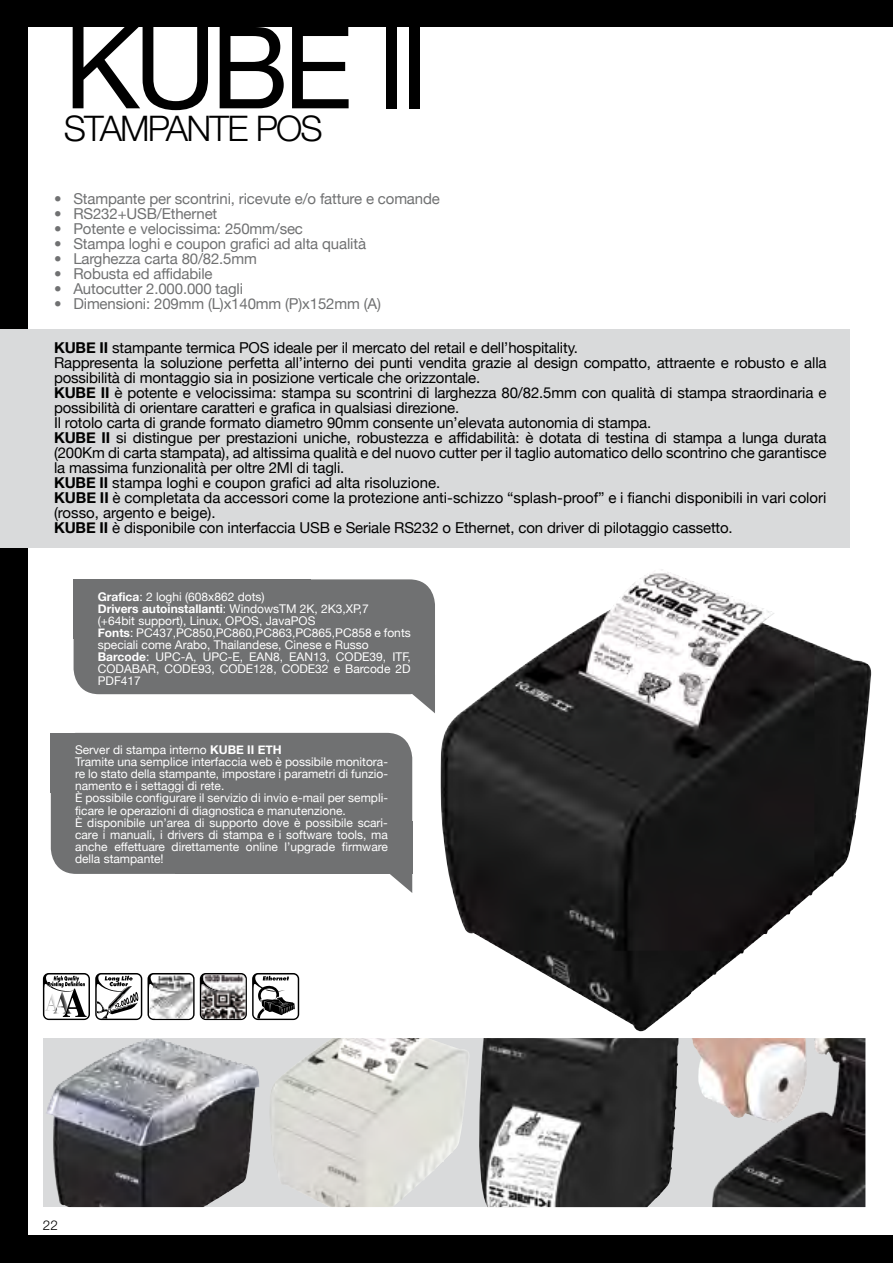
<style>
.page{position:relative;width:893px;height:1263px;background:#000}
.page>*{position:absolute;margin:0;border:0;box-sizing:border-box;transform-origin:0 0}
.t1{font:114px "Helvetica Neue";letter-spacing:-.05em;color:#000}
.t2{font:300 35.4px "Helvetica Neue LT Std";color:#000}
.t3{font:15px/15px "Helvetica Neue";letter-spacing:-.01em;color:#000}
.t4{font:15px "Helvetica Neue";letter-spacing:-.01em;color:#707172}
.t5{font:300 13.5px "Helvetica Neue LT Std";color:#000}
.t6{font:12px/12px "Helvetica Neue";color:#fff}
.s1{font-weight:700}
</style>
<div class="page">
<div style="left:28px;top:27px;width:865px;height:1208px;background:#fff"></div>
<div style="left:43px;top:1038px;width:822px;height:169px;background:#d9dadb"></div>
<div style="left:0;top:330px;width:849px;height:218px;background:#d9dadb"></div>
<div style="left:74px;top:579px;width:361px;height:115px;background:#707172;border-radius:26px"></div>
<div style="left:74px;top:579px;width:237px;height:60px;background:#707172"></div>
<svg style="left:410px;top:675px;width:25px;height:38px"></svg>
<img style="left:270px;top:1038px;width:197px;height:169px">
<div style="left:43px;top:973px;width:47px;height:47px;background:#000;border-radius:6px"></div>
<svg style="left:44px;top:974px;width:45px;height:45px;background:#b7b7b7"></svg>
<svg style="left:148px;top:973px;width:47px;height:47px"></svg>
<svg style="left:149px;top:974px;width:44px;height:45px"></svg>
<img style="left:150px;top:975px;width:43px;height:43px">
<svg style="left:252px;top:973px;width:47px;height:47px"></svg>
<svg style="left:254px;top:974px;width:44px;height:45px"></svg>
<svg style="left:200px;top:973px;width:47px;height:47px"></svg>
<img style="left:201px;top:974px;width:44px;height:45px">
<div style="left:51px;top:733px;width:361px;height:141px;background:#707172;border-radius:26px"></div>
<div style="left:51px;top:733px;width:237px;height:59px;background:#707172"></div>
<svg style="left:390px;top:855px;width:22px;height:38px"></svg>
<svg style="left:95px;top:973px;width:47px;height:47px"></svg>
<svg style="left:97px;top:974px;width:44px;height:45px"></svg>
<img style="left:440px;top:569px;width:432px;height:463px">
<img style="left:46px;top:1038px;width:213px;height:169px">
<img style="left:479px;top:1038px;width:200px;height:169px">
<img style="left:692px;top:1038px;width:173px;height:169px">
<h1 class="t1" style="left:64px;top:0;width:367px">KUBE II</h1>
<h2 class="t2" style="left:64px;top:107px;width:42px">STAMPANTE</h2>
<h2 class="t2" style="left:256px;top:107px;width:69px">POS</h2>
<p class="t4" style="left:54px;top:189px;width:387px">• Stampante per scontrini, ricevute e/o fatture e comande</p>
<p class="t4" style="left:54px;top:204px;width:165px">• RS232+USB/Ethernet</p>
<p class="t4" style="left:54px;top:219px;width:250px">• Potente e velocissima: 250mm/sec</p>
<p class="t4" style="left:54px;top:234px;width:314px">• Stampa loghi e coupon grafici ad alta qualità</p>
<p class="t4" style="left:54px;top:249px;width:204px">• Larghezza carta 80/82.5mm</p>
<p class="t4" style="left:54px;top:264px;width:160px">• Robusta ed affidabile</p>
<p class="t4" style="left:54px;top:279px;width:191px">• Autocutter 2.000.000 tagli</p>
<p class="t4" style="left:54px;top:294px;width:328px">• Dimensioni: 209mm (L)x140mm (P)x152mm (A)</p>
<p class="t3" style="left:54px;top:340px;width:774px"><span class="s1">KUBE II</span> stampante termica POS ideale per il mercato del retail e dell’hospitality.<br>Rappresenta la soluzione perfetta all’interno dei punti vendita grazie al design compatto, attraente e robusto e alla possibilità di montaggio sia in posizione verticale che orizzontale.<br><span class="s1">KUBE II</span> è potente e velocissima: stampa su scontrini di larghezza 80/82.5mm con qualità di stampa straordinaria e possibilità di orientare caratteri e grafica in qualsiasi direzione.<br>Il rotolo carta di grande formato diametro 90mm consente un’elevata autonomia di stampa.<br><span class="s1">KUBE II</span> si distingue per prestazioni uniche, robustezza e affidabilità: è dotata di testina di stampa a lunga durata (200Km di carta stampata), ad altissima qualità e del nuovo cutter per il taglio automatico dello scontrino che garantisce la massima funzionalità per oltre 2Ml di tagli.<br><span class="s1">KUBE II</span> stampa loghi e coupon grafici ad alta risoluzione.<br><span class="s1">KUBE II</span> è completata da accessori come la protezione anti-schizzo “splash-proof” e i fianchi disponibili in vari colori (rosso, argento e beige).<br><span class="s1">KUBE II</span> è disponibile con interfaccia USB e Seriale RS232 o Ethernet, con driver di pilotaggio cassetto.</p>
<p class="t6" style="left:98px;top:590px;width:314px"><span class="s1">Grafica</span>: 2 loghi (608x862 dots)<br><span class="s1">Drivers autoinstallanti</span>: WindowsTM 2K, 2K3,XP,7<br>(+64bit support), Linux, OPOS, JavaPOS<br><span class="s1">Fonts</span>: PC437,PC850,PC860,PC863,PC865,PC858 e fonts speciali come Arabo, Thailandese, Cinese e Russo <span class="s1">Barcode</span>: UPC-A, UPC-E, EAN8, EAN13, CODE39, ITF, CODABAR, CODE93, CODE128, CODE32 e Barcode 2D PDF417</p>
<p class="t6" style="left:75px;top:744px;width:314px">Server di stampa interno <span class="s1">KUBE II ETH<br></span>Tramite una semplice interfaccia web è possibile monitora&shy;re lo stato della stampante, impostare i parametri di funzio&shy;namento e i settaggi di rete.<br>È possibile configurare il servizio di invio e-mail per sempli&shy;ficare le operazioni di diagnostica e manutenzione.<br>È disponibile un’area di supporto dove è possibile scari&shy;care i manuali, i drivers di stampa e i software tools, ma anche effettuare direttamente online l’upgrade firmware della stampante!</p>
<p class="t5" style="left:43px;top:1217px;width:17px">22</p>
</div>
